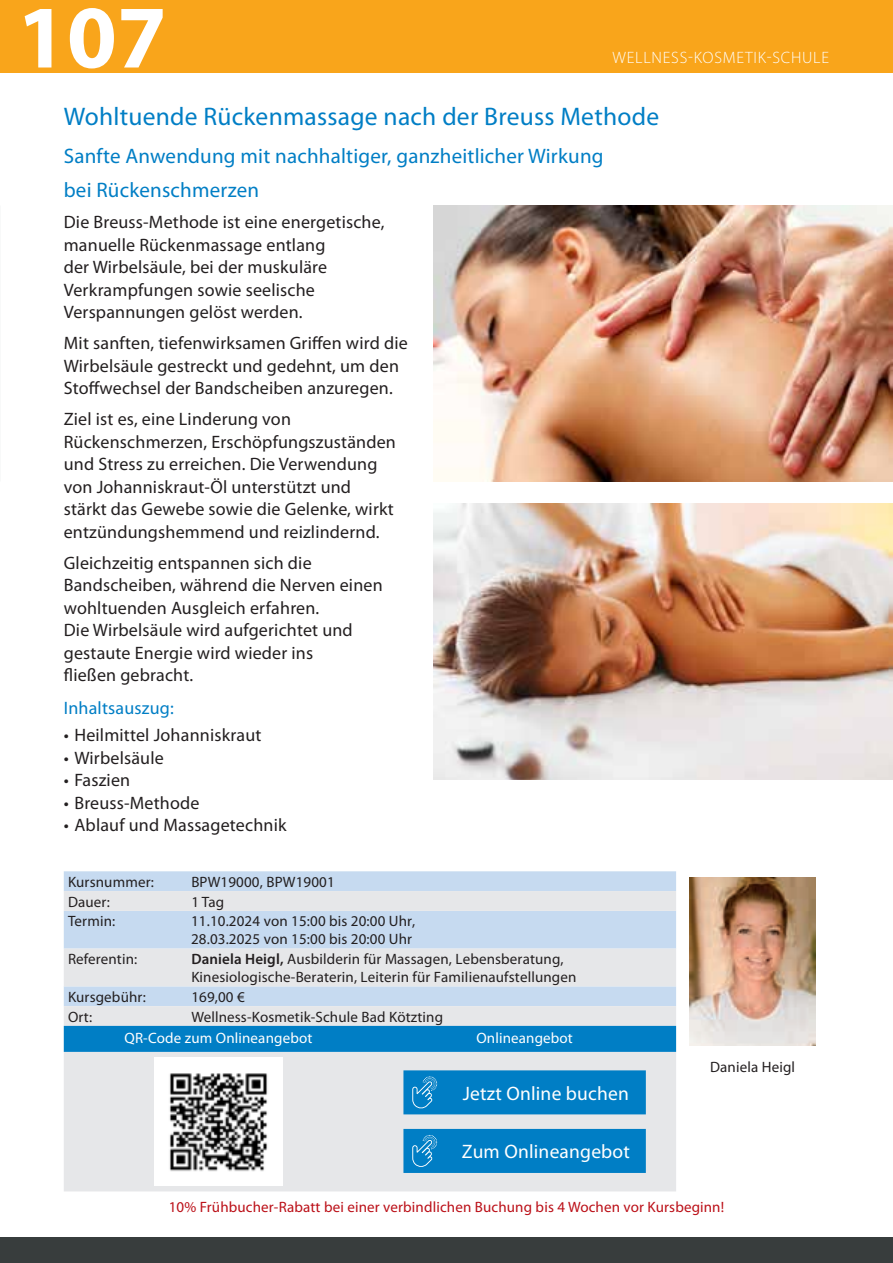
<style>
.page{position:relative;width:893px;height:1263px;background:#fff}
.page>*{position:absolute;margin:0;border:0;box-sizing:border-box;transform-origin:0 0}
.t1{font:700 90px "Myriad Pro";color:#fff}
.t2{font:25.5px "Myriad Pro";letter-spacing:.01em;color:#007ec5}
.t3{font:21px/33.8px "Myriad Pro";letter-spacing:.01em;color:#007ec5}
.t4{font:19.5px "Myriad Pro";letter-spacing:.01em;color:#fff}
.t5{font:18px/22.5px "Myriad Pro";letter-spacing:.01em;color:#231f20}
.t6{font:18px "Myriad Pro";letter-spacing:.01em;color:#007ec5}
.t7{font:300 16.5px "Myriad Pro";letter-spacing:.045em;color:#fff}
.t8{font:15px/18px "Myriad Pro";letter-spacing:.01em;color:#231f20}
.t9{font:15px "Myriad Pro";letter-spacing:.01em;color:#bb1018}
.t10{font:15px "Myriad Pro";letter-spacing:.01em;color:#fff}
.s1{font-weight:600}
</style>
<div class="page">
<div style="left:0;top:1237px;width:893px;height:26px;background:#383d3d"></div>
<div style="left:0;top:0;width:893px;height:72px;background:#f9a51b"></div>
<div style="left:64px;top:871px;width:612px;height:20px;background:#c6daf0"></div>
<svg style="left:64px;top:891px;width:612px;height:300px;fill:#e6e7e9"></svg>
<div style="left:64px;top:1026px;width:612px;height:26px;background:#007ec5"></div>
<img style="left:689px;top:877px;width:127px;height:168px">
<img style="left:155px;top:1058px;width:127px;height:127px">
<div style="left:403px;top:1070px;width:243px;height:44px;background:#007ec5"></div>
<div style="left:403px;top:1129px;width:243px;height:44px;background:#007ec5"></div>
<img style="left:433px;top:205px;width:460px;height:277px">
<img style="left:433px;top:503px;width:460px;height:277px">
<h1 class="t1" style="left:17px;top:-22px;width:151px">107</h1>
<p class="t7" style="left:613px;top:48px;width:218px">WELLNESS-KOSMETIK-SCHULE</p>
<h2 class="t2" style="left:64px;top:101px;width:597px">Wohltuende Rückenmassage nach der Breuss Methode</h2>
<p class="t3" style="left:64px;top:139px;width:541px">Sanfte Anwendung mit nachhaltiger, ganzheitlicher Wirkung bei Rückenschmerzen</p>
<p class="t5" style="left:64px;top:211px;width:322px">Die Breuss-Methode ist eine energetische, manuelle Rückenmassage entlang<br>der Wirbelsäule, bei der muskuläre Verkrampfungen sowie seelische Verspannungen gelöst werden.</p>
<p class="t5" style="left:64px;top:332px;width:345px">Mit sanften, tiefenwirksamen Griffen wird die<br>Wirbelsäule gestreckt und gedehnt, um den<br>Stoffwechsel der Bandscheiben anzuregen.</p>
<p class="t5" style="left:64px;top:408px;width:334px">Ziel ist es, eine Linderung von Rückenschmerzen, Erschöpfungszuständen und Stress zu erreichen. Die Verwendung von Johanniskraut-Öl unterstützt und stärkt das Gewebe sowie die Gelenke, wirkt entzündungshemmend und reizlindernd.</p>
<p class="t5" style="left:64px;top:551px;width:320px">Gleichzeitig entspannen sich die Bandscheiben, während die Nerven einen wohltuenden Ausgleich erfahren.<br>Die Wirbelsäule wird aufgerichtet und gestaute Energie wird wieder ins<br>fließen gebracht.</p>
<p class="t6" style="left:64px;top:697px;width:111px">Inhaltsauszug:</p>
<p class="t5" style="left:64px;top:723px;width:199px">• Heilmittel Johanniskraut</p>
<p class="t5" style="left:64px;top:746px;width:102px">• Wirbelsäule</p>
<p class="t5" style="left:64px;top:768px;width:68px">• Faszien</p>
<p class="t5" style="left:64px;top:791px;width:137px">• Breuss-Methode</p>
<p class="t5" style="left:64px;top:813px;width:224px">• Ablauf und Massagetechnik</p>
<p class="t8" style="left:68px;top:872px;width:87px">Kursnummer:</p>
<p class="t8" style="left:191px;top:872px;width:145px">BPW19000, BPW19001</p>
<p class="t8" style="left:68px;top:892px;width:43px">Dauer:</p>
<p class="t8" style="left:191px;top:892px;width:34px">1 Tag</p>
<p class="t8" style="left:68px;top:912px;width:49px">Termin:</p>
<p class="t8" style="left:191px;top:912px;width:226px">11.10.2024 von 15:00 bis 20:00 Uhr,<br>28.03.2025 von 15:00 bis 20:00 Uhr</p>
<p class="t8" style="left:68px;top:950px;width:71px">Referentin:</p>
<p class="t8" style="left:191px;top:950px;width:387px"><span class="s1">Daniela Heigl,</span> Ausbilderin für Massagen, Lebensberatung,<br>Kinesiologische-Beraterin, Leiterin für Familienaufstellungen</p>
<p class="t8" style="left:68px;top:987px;width:79px">Kursgebühr:</p>
<p class="t8" style="left:191px;top:987px;width:55px">169,00 €</p>
<p class="t8" style="left:68px;top:1007px;width:26px">Ort:</p>
<p class="t8" style="left:191px;top:1007px;width:253px">Wellness-Kosmetik-Schule Bad Kötzting</p>
<p class="t10" style="left:125px;top:1029px;width:189px">QR-Code zum Onlineangebot</p>
<p class="t10" style="left:476px;top:1029px;width:98px">Onlineangebot</p>
<p class="t4" style="left:463px;top:1081px;width:168px">Jetzt Online buchen</p>
<p class="t8" style="left:710px;top:1058px;width:87px">Daniela Heigl</p>
<p class="t4" style="left:462px;top:1140px;width:170px">Zum Onlineangebot</p>
<p class="t9" style="left:169px;top:1198px;width:557px">10% Frühbucher-Rabatt bei einer verbindlichen Buchung bis 4 Wochen vor Kursbeginn!</p>
</div>
